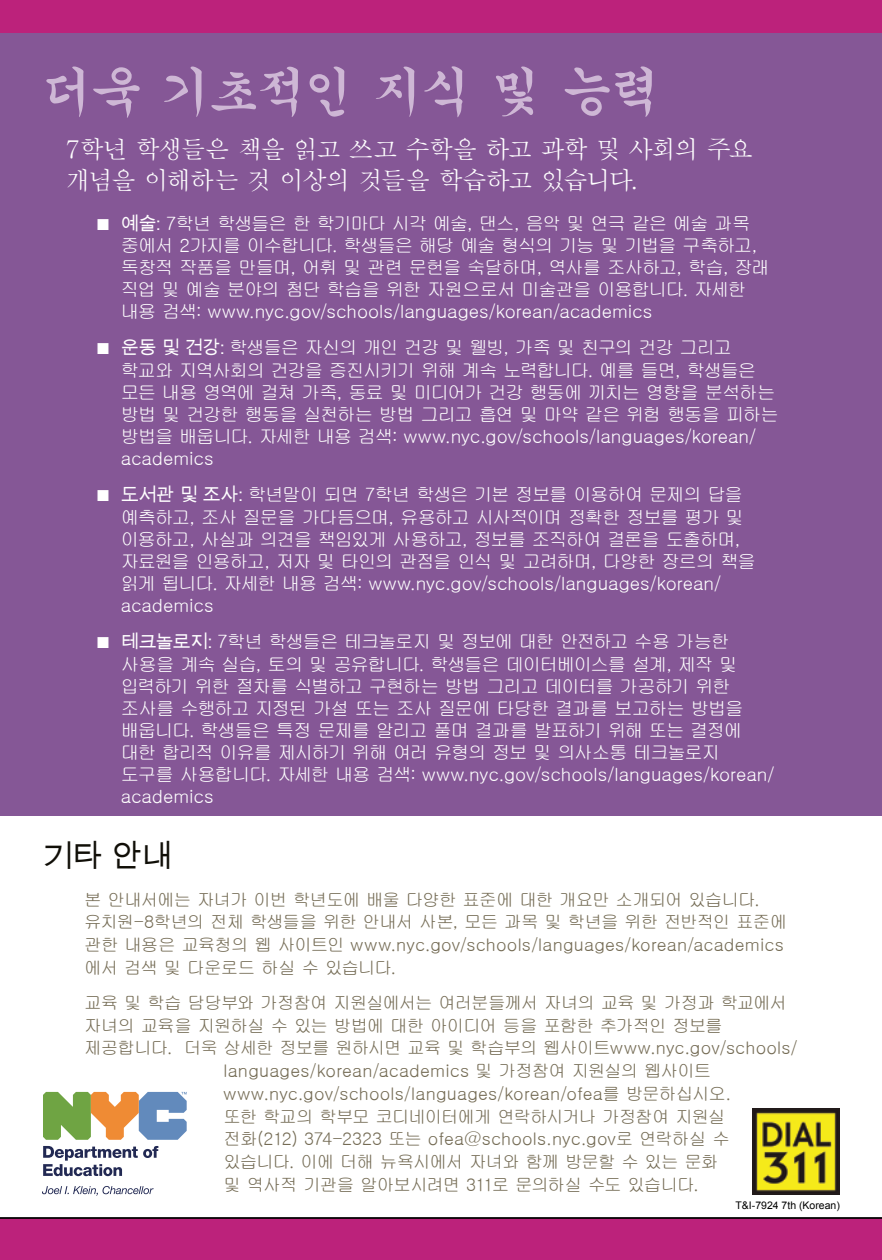
<style>
.page{position:relative;width:882px;height:1260px;background:#fff}
.page>*{position:absolute;margin:0;border:0;box-sizing:border-box;transform-origin:0 0}
.t1{font:52.5px "Gungsuh";letter-spacing:-.085em;color:#ceb7d5}
.t2{font:30.97px "Arial Unicode MS";color:#100e07}
.t3{font:24.5px/31.5px "Batang";letter-spacing:-.06em;color:#fff}
.t4{font:18.38px/22.1px "Gulim";letter-spacing:-.065em;color:#fff}
.t5{font:17.5px/22.8px "Gulim";letter-spacing:-.04em;color:#746b54}
.t6{font:17.5px "Gulim";letter-spacing:.01em;color:#746b54}
.t7{font:17.5px "Gulim";letter-spacing:-.065em;color:#746b54}
.t8{font:17.5px "Gulim";letter-spacing:-.06em;color:#746b54}
.t9{font:17.5px "Gulim";letter-spacing:-.005em;color:#746b54}
.t10{font:10.5px "Arial";color:#000}
.s1{font-family:"Arial Unicode MS"}
</style>
<div class="page">
<div style="left:0;top:0;width:882px;height:33px;background:#bc227b"></div>
<div style="left:0;top:1217px;width:882px;height:43px;background:#bc227b"></div>
<div style="left:0;top:33px;width:882px;height:782px;background:#855796"></div>
<svg style="left:43px;top:1146px;width:115px;height:30px"></svg>
<svg style="left:42px;top:1186px;width:112px;height:10px"></svg>
<svg style="left:43px;top:1092px;width:144px;height:48px"></svg>
<img style="left:753px;top:1108px;width:86px;height:87px">
<h1 class="t1" style="left:42px;top:65px;width:622px">더욱 기초적인 지식 및 능력</h1>
<h3 class="t3" style="left:66px;top:133px;width:689px">7학년 학생들은 책을 읽고 쓰고 수학을 하고 과학 및 사회의 주요 개념을 이해하는 것 이상의 것들을 학습하고 있습니다.</h3>
<p class="t4" style="left:121px;top:212px;width:650px;text-indent:-24px">■ <span class="s1">예술:</span> 7학년 학생들은 한 학기마다 시각 예술, 댄스, 음악 및 연극 같은 예술 과목 중에서 2가지를 이수합니다. 학생들은 해당 예술 형식의 기능 및 기법을 구축하고, 독창적 작품을 만들며, 어휘 및 관련 문헌을 숙달하며, 역사를 조사하고, 학습, 장래 직업 및 예술 분야의 첨단 학습을 위한 자원으로서 미술관을 이용합니다. 자세한 내용 검색: www.nyc.gov/schools/languages/korean/academics</p>
<p class="t4" style="left:121px;top:337px;width:660px;text-indent:-24px">■ <span class="s1">운동 및 건강:</span> 학생들은 자신의 개인 건강 및 웰빙, 가족 및 친구의 건강 그리고 학교와 지역사회의 건강을 증진시키기 위해 계속 노력합니다. 예를 들면, 학생들은 모든 내용 영역에 걸쳐 가족, 동료 및 미디어가 건강 행동에 끼치는 영향을 분석하는 방법 및 건강한 행동을 실천하는 방법 그리고 흡연 및 마약 같은 위험 행동을 피하는 방법을 배웁니다. 자세한 내용 검색: www.nyc.gov/schools/languages/korean/ academics</p>
<p class="t4" style="left:121px;top:484px;width:637px;text-indent:-24px">■ <span class="s1">도서관 및 조사:</span> 학년말이 되면 7학년 학생은 기본 정보를 이용하여 문제의 답을 예측하고, 조사 질문을 가다듬으며, 유용하고 시사적이며 정확한 정보를 평가 및 이용하고, 사실과 의견을 책임있게 사용하고, 정보를 조직하여 결론을 도출하며, 자료원을 인용하고, 저자 및 타인의 관점을 인식 및 고려하며, 다양한 장르의 책을 읽게 됩니다. 자세한 내용 검색: www.nyc.gov/schools/languages/korean/ academics</p>
<p class="t4" style="left:121px;top:631px;width:656px;text-indent:-24px">■ <span class="s1">테크놀로지:</span> 7학년 학생들은 테크놀로지 및 정보에 대한 안전하고 수용 가능한 사용을 계속 실습, 토의 및 공유합니다. 학생들은 데이터베이스를 설계, 제작 및 입력하기 위한 절차를 식별하고 구현하는 방법 그리고 데이터를 가공하기 위한 조사를 수행하고 지정된 가설 또는 조사 질문에 타당한 결과를 보고하는 방법을 배웁니다. 학생들은 특정 문제를 알리고 풀며 결과를 발표하기 위해 또는 결정에 대한 합리적 이유를 제시하기 위해 여러 유형의 정보 및 의사소통 테크놀로지 도구를 사용합니다. 자세한 내용 검색: www.nyc.gov/schools/languages/korean/ academics</p>
<h2 class="t2" style="left:42px;top:834px;width:131px">기타 안내</h2>
<p class="t5" style="left:84px;top:888px;width:704px">본 안내서에는 자녀가 이번 학년도에 배울 다양한 표준에 대한 개요만 소개되어 있습니다. 유치원-8학년의 전체 학생들을 위한 안내서 사본, 모든 과목 및 학년을 위한 전반적인 표준에 관한 내용은 교육청의 웹 사이트인 www.nyc.gov/schools/languages/korean/academics 에서 검색 및 다운로드 하실 수 있습니다.</p>
<p class="t8" style="left:84px;top:994px;width:704px">교육 및 학습 담당부와 가정참여 지원실에서는 여러분들께서 자녀의 교육 및 가정과 학교에서</p>
<p class="t8" style="left:84px;top:1017px;width:640px">자녀의 교육을 지원하실 수 있는 방법에 대한 아이디어 등을 포함한 추가적인 정보를</p>
<p class="t5" style="left:84px;top:1037px;width:715px">제공합니다. 더욱 상세한 정보를 원하시면 교육 및 학습부의 웹사이트www.nyc.gov/schools/</p>
<p class="t6" style="left:224px;top:1062px;width:489px">languages/korean/academics 및 가정참여 지원실의 웹사이트</p>
<p class="t6" style="left:224px;top:1085px;width:509px">www.nyc.gov/schools/languages/korean/ofea를 방문하십시오.</p>
<p class="t7" style="left:224px;top:1108px;width:504px">또한 학교의 학부모 코디네이터에게 연락하시거나 가정참여 지원실</p>
<p class="t9" style="left:224px;top:1130px;width:508px">전화(212) 374-2323 또는 ofea@schools.nyc.gov로 연락하실 수</p>
<p class="t7" style="left:224px;top:1153px;width:496px">있습니다. 이에 더해 뉴욕시에서 자녀와 함께 방문할 수 있는 문화</p>
<p class="t7" style="left:224px;top:1176px;width:477px">및 역사적 기관을 알아보시려면 311로 문의하실 수도 있습니다.</p>
<p class="t10" style="left:736px;top:1198px;width:106px">T&amp;I-7924 7th (Korean)</p>
</div>
